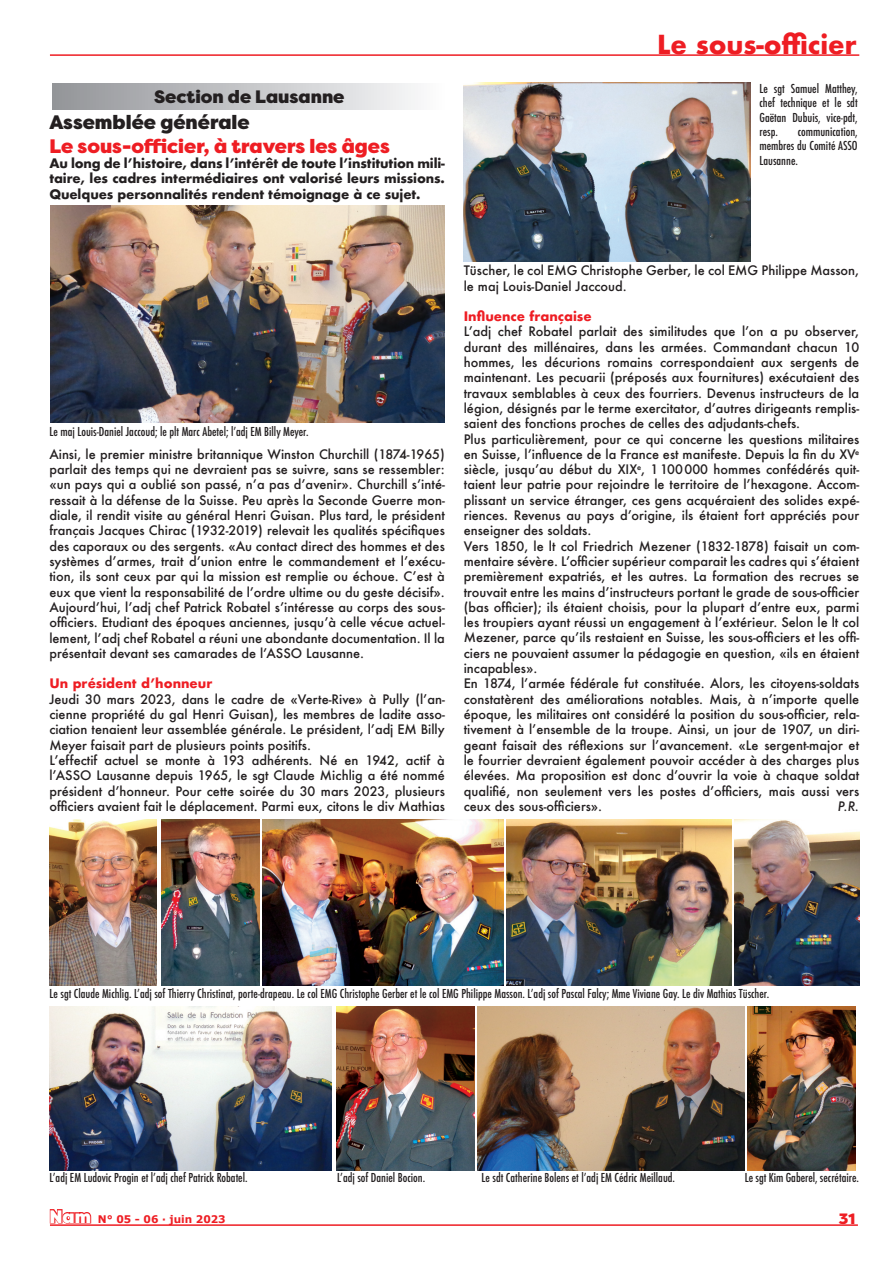
<style>
.page{position:relative;width:893px;height:1263px;background:#fff}
.page>*{position:absolute;margin:0;border:0;box-sizing:border-box;transform-origin:0 0}
.t1{font:700 25.5px "Futura";color:#ee1d23}
.t2{font:900 19.5px "Filson Pro";color:#ee1d23}
.t3{font:900 19.5px "Filson Pro";color:#231f20}
.t4{font:900 18px "Filson Pro";color:#231f20}
.t5{font:900 15px "Filson Pro";color:#ee1d23}
.t6{font:500 12.75px/15.3px "Futura";color:#231f20;text-align:justify}
.t7{font:700 12.75px/15.3px "Futura";letter-spacing:-.01em;color:#231f20;text-align:justify}
.t8{font:700 12.75px "Futura";color:#ee1d23}
.t9{font:italic 500 12.75px "Futura";color:#231f20}
.t10{font:500 condensed 12px/14.4px "Futura";color:#231f20;text-align:justify}
.t11{font:700 10.5px "Verdana";color:#ee1d23}
.s1{font-family:"Filson Pro";font-weight:900;font-size:18px}
</style>
<div class="page">
<hr style="left:50px;top:1224px;width:808px;height:2px;background:#ee1d23">
<hr style="left:50px;top:54px;width:809px;height:2px;background:#ee1d23">
<div style="left:52px;top:83px;width:394px;height:26px;background:linear-gradient(to right,#929498,#fcfcfd)"></div>
<img style="left:263px;top:820px;width:241px;height:165px">
<img style="left:50px;top:820px;width:106px;height:166px">
<img style="left:507px;top:820px;width:224px;height:166px">
<img style="left:478px;top:1006px;width:266px;height:164px">
<img style="left:734px;top:820px;width:125px;height:166px">
<img style="left:336px;top:1006px;width:139px;height:164px">
<img style="left:51px;top:205px;width:394px;height:218px">
<img style="left:50px;top:1006px;width:282px;height:164px">
<img style="left:747px;top:1006px;width:108px;height:164px">
<img style="left:161px;top:820px;width:98px;height:166px">
<img style="left:464px;top:83px;width:286px;height:178px">
<p class="t4" style="left:154px;top:85px;width:192px">Section de Lausanne</p>
<p class="t3" style="left:49px;top:110px;width:202px">Assemblée générale</p>
<p class="t2" style="left:49px;top:134px;width:342px">Le sous-officier, à travers les âges</p>
<p class="t7" style="left:49px;top:156px;width:397px">Au long de l’histoire, dans l’intérêt de toute l’institution mili&shy;taire, les cadres intermédiaires ont valorisé leurs missions.<br>Quelques personnalités rendent témoignage à ce sujet.</p>
<p class="t1" style="left:657px;top:26px;width:201px">Le sous-officier</p>
<p class="t10" style="left:759px;top:81px;width:100px">Le sgt Samuel Matthey, chef technique et le sdt Gaëtan Dubuis, vice-pdt, resp.</p>
<p class="t10" style="left:759px;top:125px;width:100px;text-indent:38px">communication, membres du Comité ASSO Lausanne.</p>
<p class="t10" style="left:50px;top:424px;width:260px">Le maj Louis-Daniel Jaccoud; le plt Marc Abetel; l’adj EM Billy Meyer.</p>
<p class="t6" style="left:49px;top:446px;width:397px">Ainsi, le premier ministre britannique Winston Churchill (1874-1965) parlait des temps qui ne devraient pas se suivre, sans se ressembler: «un pays qui a oublié son passé, n’a pas d’avenir». Churchill s’inté&shy;ressait à la défense de la Suisse. Peu après la Seconde Guerre mon&shy;diale, il rendit visite au général Henri Guisan. Plus tard, le président français Jacques Chirac (1932-2019) relevait les qualités spécifiques des caporaux ou des sergents. «Au contact direct des hommes et des systèmes d’armes, trait d’union entre le commandement et l’exécu&shy;tion, ils sont ceux par qui la mission est remplie ou échoue. C’est à eux que vient la responsabilité de l’ordre ultime ou du geste décisif».</p>
<p class="t6" style="left:49px;top:599px;width:397px">Aujourd’hui, l’adj chef Patrick Robatel s’intéresse au corps des sous&shy;officiers. Etudiant des époques anciennes, jusqu’à celle vécue actuel&shy;lement, l’adj chef Robatel a réuni une abondante documentation. Il la présentait devant ses camarades de l’ASSO Lausanne.</p>
<p class="t8" style="left:49px;top:674px;width:164px">Un président d’honneur</p>
<p class="t6" style="left:49px;top:691px;width:397px">Jeudi 30 mars 2023, dans le cadre de «Verte-Rive» à Pully (l’an&shy;cienne propriété du gal Henri Guisan), les membres de ladite asso&shy;ciation tenaient leur assemblée générale. Le président, l’adj EM Billy Meyer faisait part de plusieurs points positifs.</p>
<p class="t6" style="left:49px;top:752px;width:397px">L’effectif actuel se monte à 193 adhérents. Né en 1942, actif à l’ASSO Lausanne depuis 1965, le sgt Claude Michlig a été nommé président d’honneur. Pour cette soirée du 30 mars 2023, plusieurs officiers avaient fait le déplacement. Parmi eux, citons le div Mathias</p>
<p class="t6" style="left:464px;top:263px;width:397px">Tüscher, le col EMG Christophe Gerber, le col EMG Philippe Masson, le maj Louis-Daniel Jaccoud.</p>
<p class="t8" style="left:464px;top:307px;width:129px">Influence française</p>
<p class="t6" style="left:464px;top:324px;width:397px">L’adj chef Robatel parlait des similitudes que l’on a pu observer, durant des millénaires, dans les armées. Commandant chacun 10 hommes, les décurions romains correspondaient aux sergents de maintenant. Les pecuarii (préposés aux fournitures) exécutaient des travaux semblables à ceux des fourriers. Devenus instructeurs de la légion, désignés par le terme exercitator, d’autres dirigeants remplis&shy;saient des fonctions proches de celles des adjudants-chefs.</p>
<p class="t6" style="left:464px;top:431px;width:397px">Plus particulièrement, pour ce qui concerne les questions militaires en Suisse, l’influence de la France est manifeste. Depuis la fin du XV<sup>e </sup>siècle, jusqu’au début du XIX<sup>e</sup>, 1100000 hommes confédérés quit&shy;taient leur patrie pour rejoindre le territoire de l’hexagone. Accom&shy;plissant un service étranger, ces gens acquéraient des solides expé&shy;riences. Revenus au pays d’origine, ils étaient fort appréciés pour enseigner des soldats.</p>
<p class="t6" style="left:464px;top:538px;width:397px">Vers 1850, le lt col Friedrich Mezener (1832-1878) faisait un com&shy;mentaire sévère. L’officier supérieur comparait les cadres qui s’étaient premièrement expatriés, et les autres. La formation des recrues se trouvait entre les mains d’instructeurs portant le grade de sous-officier (bas officier); ils étaient choisis, pour la plupart d’entre eux, parmi les troupiers ayant réussi un engagement à l’extérieur. Selon le lt col Mezener, parce qu’ils restaient en Suisse, les sous-officiers et les offi&shy;ciers ne pouvaient assumer la pédagogie en question, «ils en étaient incapables».</p>
<p class="t6" style="left:464px;top:676px;width:397px">En 1874, l’armée fédérale fut constituée. Alors, les citoyens-soldats constatèrent des améliorations notables. Mais, à n’importe quelle époque, les militaires ont considéré la position du sous-officier, rela&shy;tivement à l’ensemble de la troupe. Ainsi, un jour de 1907, un diri&shy;geant faisait des réflexions sur l’avancement. «Le sergent-major et le fourrier devraient également pouvoir accéder à des charges plus élevées. Ma proposition est donc d’ouvrir la voie à chaque soldat qualifié, non seulement vers les postes d’officiers, mais aussi vers ceux des sous-officiers».</p>
<p class="t9" style="left:838px;top:797px;width:23px">P.R.</p>
<p class="t10" style="left:50px;top:986px;width:721px">Le sgt Claude Michlig. L’adj sof Thierry Christinat, porte-drapeau. Le col EMG Christophe Gerber et le col EMG Philippe Masson. L’adj sof Pascal Falcy; Mme Viviane Gay. Le div Mathias Tüscher.</p>
<p class="t10" style="left:50px;top:1170px;width:199px">L’adj EM Ludovic Progin et l’adj chef Patrick Robatel.</p>
<p class="t10" style="left:337px;top:1170px;width:90px">L’adj sof Daniel Bocion.</p>
<p class="t10" style="left:482px;top:1170px;width:195px">Le sdt Catherine Bolens et l’adj EM Cédric Meillaud.</p>
<p class="t10" style="left:745px;top:1170px;width:116px">Le sgt Kim Gaberel, secrétaire.</p>
<p class="t11" style="left:50px;top:1212px;width:178px"><span class="s1">Nam</span> N° 05 - 06 · juin 2023</p>
<p class="t5" style="left:839px;top:1210px;width:18px">31</p>
</div>
